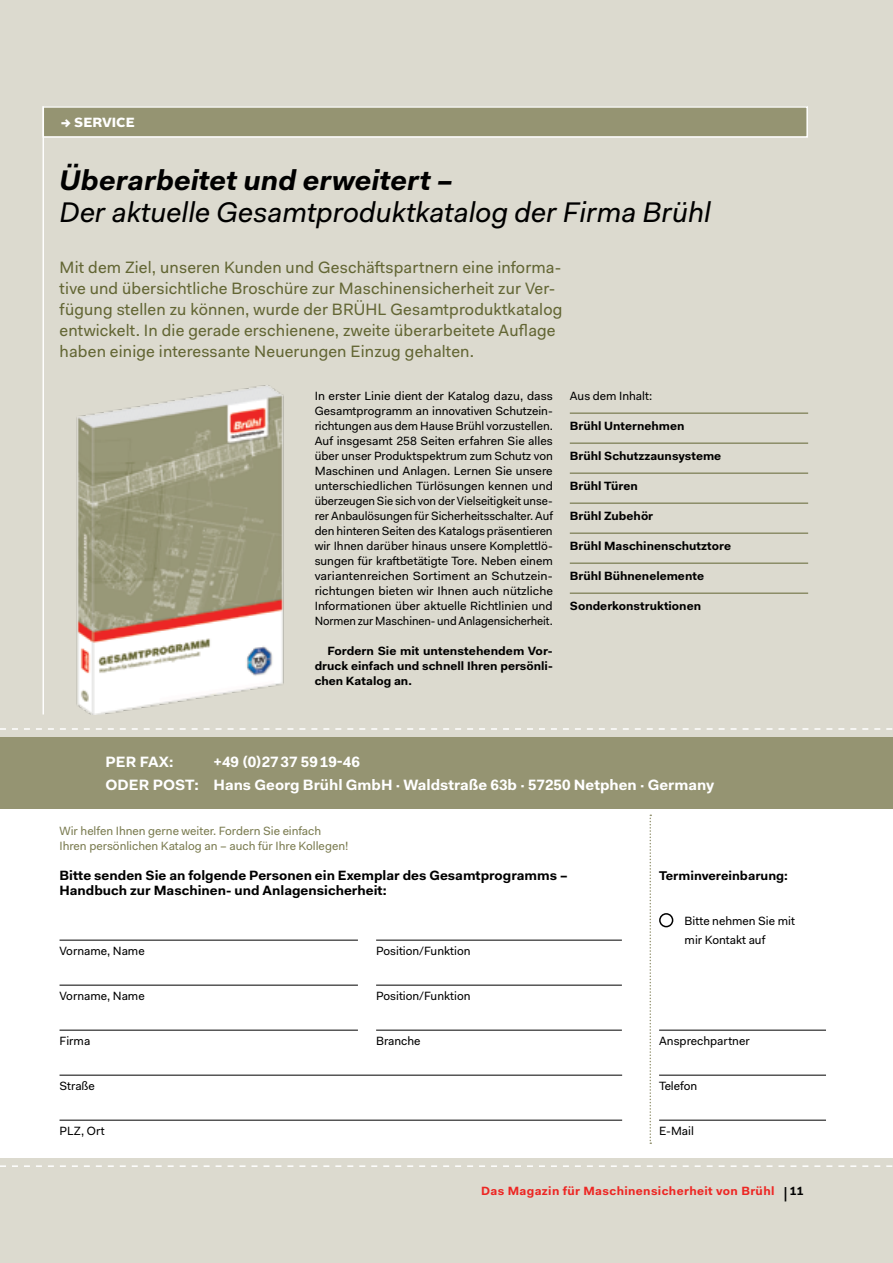
<style>
.page{position:relative;width:893px;height:1263px;background:#dcdacf}
.page>*{position:absolute;margin:0;border:0;box-sizing:border-box;transform-origin:0 0}
.t1{font:italic 28.5px "Fakt Pro";color:#000}
.t2{font:italic 700 28.5px "Fakt Pro";color:#000}
.t3{font:16.5px/21px "Fakt Pro";letter-spacing:.01em;color:#636634}
.t4{font:700 15px "Fakt Pro";color:#fff}
.t5{font:700 13.5px/15px "Fakt Pro";color:#000}
.t6{font:900 13.5px "Fakt Pro";color:#fff}
.t7{font:700 12.75px "Fakt Pro";color:#000}
.t8{font:12px/15px "Fakt Pro";color:#000;text-align:justify}
.t9{font:700 12px/15px "Fakt Pro";color:#000;text-align:justify}
.t10{font:12px/15px "Fakt Pro";color:#7b7c51}
.t11{font:700 12px "Fakt Pro";letter-spacing:.03em;color:#ed2623}
.s1{font-size:15px}
.s2{font-size:14.4px;color:#000}
.s3{color:#000}
</style>
<div class="page">
<div style="left:43px;top:107px;width:764px;height:30px;background:#959472"></div>
<div style="left:43px;top:106px;width:765px;height:32px;border:2px solid #fff"></div>
<hr style="left:43px;top:106px;width:1px;height:608px;background:#fff">
<svg style="left:0;top:728px;width:892px;height:2px"></svg>
<svg style="left:0;top:1165px;width:893px;height:2px"></svg>
<img style="left:76px;top:385px;width:208px;height:329px">
<hr style="left:570px;top:413px;width:238px;height:1px;background:#636634">
<hr style="left:570px;top:443px;width:238px;height:1px;background:#636634">
<hr style="left:570px;top:473px;width:238px;height:1px;background:#636634">
<hr style="left:570px;top:503px;width:238px;height:1px;background:#636634">
<hr style="left:570px;top:533px;width:238px;height:1px;background:#636634">
<hr style="left:570px;top:563px;width:238px;height:1px;background:#636634">
<hr style="left:570px;top:593px;width:238px;height:1px;background:#636634">
<div style="left:1px;top:738px;width:892px;height:420px;background:#fff"></div>
<div style="left:0;top:738px;width:893px;height:71px;background:#959472"></div>
<hr style="left:60px;top:940px;width:298px;height:1px;background:#000">
<hr style="left:376px;top:940px;width:246px;height:1px;background:#000">
<hr style="left:659px;top:1030px;width:167px;height:1px;background:#000">
<hr style="left:659px;top:1075px;width:167px;height:1px;background:#000">
<hr style="left:659px;top:1120px;width:167px;height:1px;background:#000">
<hr style="left:60px;top:985px;width:298px;height:1px;background:#000">
<hr style="left:376px;top:985px;width:246px;height:1px;background:#000">
<hr style="left:60px;top:1030px;width:298px;height:1px;background:#000">
<hr style="left:376px;top:1030px;width:246px;height:1px;background:#000">
<hr style="left:60px;top:1120px;width:562px;height:1px;background:#000">
<hr style="left:60px;top:1075px;width:562px;height:1px;background:#000">
<svg style="left:649px;top:814px;width:2px;height:330px"></svg>
<div style="left:659px;top:913px;width:14px;height:14px;border:2px solid #000;border-radius:50%"></div>
<p class="t6" style="left:61px;top:113px;width:75px"><span class="s1">→</span> SERVICE</p>
<h1 class="t2" style="left:60px;top:161px;width:395px">Überarbeitet und erweitert –</h1>
<h1 class="t1" style="left:60px;top:193px;width:653px">Der aktuelle Gesamtproduktkatalog der Firma Brühl</h1>
<p class="t3" style="left:60px;top:257px;width:504px">Mit dem Ziel, unseren Kunden und Geschäftspartnern eine informa&shy;tive und übersichtliche Broschüre zur Maschinensicherheit zur Ver&shy;fügung stellen zu können, wurde der BRÜHL Gesamtproduktkatalog entwickelt. In die gerade erschienene, zweite überarbeitete Auflage haben einige interessante Neuerungen Einzug gehalten.</p>
<p class="t8" style="left:315px;top:389px;width:240px">In erster Linie dient der Katalog dazu, dass Gesamtprogramm an innovativen Schutzein&shy;richtungen aus dem Hause Brühl vorzustellen.<br>Auf insgesamt 258 Seiten erfahren Sie alles über unser Produktspektrum zum Schutz von Maschinen und Anlagen. Lernen Sie unsere unterschiedlichen Türlösungen kennen und überzeugen Sie sich von der Vielseitigkeit unse&shy;rer Anbaulösungen für Sicherheitsschalter. Auf den hinteren Seiten des Katalogs präsentieren wir Ihnen darüber hinaus unsere Komplettlö&shy;sungen für kraftbetätigte Tore. Neben einem variantenreichen Sortiment an Schutzein&shy;richtungen bieten wir Ihnen auch nützliche Informationen über aktuelle Richtlinien und Normen zur Maschinen- und Anlagensicherheit.</p>
<p class="t9" style="left:315px;top:644px;width:240px;text-indent:13px">Fordern Sie mit untenstehendem Vor&shy;druck einfach und schnell Ihren persönli&shy;chen Katalog an.</p>
<p class="t8" style="left:570px;top:389px;width:84px">Aus dem Inhalt:</p>
<p class="t9" style="left:570px;top:419px;width:116px">Brühl Unternehmen</p>
<p class="t9" style="left:570px;top:449px;width:153px">Brühl Schutzzaunsysteme</p>
<p class="t9" style="left:570px;top:479px;width:70px">Brühl Türen</p>
<p class="t9" style="left:570px;top:509px;width:85px">Brühl Zubehör</p>
<p class="t9" style="left:570px;top:539px;width:163px">Brühl Maschinenschutztore</p>
<p class="t9" style="left:570px;top:569px;width:136px">Brühl Bühnenelemente</p>
<p class="t9" style="left:570px;top:599px;width:133px">Sonderkonstruktionen</p>
<p class="t4" style="left:106px;top:752px;width:70px">Per Fax:</p>
<p class="t4" style="left:214px;top:752px;width:148px">+49 (0)2737 5919-46</p>
<p class="t4" style="left:106px;top:774px;width:24px">oder</p>
<p class="t4" style="left:153px;top:774px;width:563px">Post: Hans Georg Brühl GmbH · Waldstraße 63b · 57250 Netphen · Germany</p>
<p class="t10" style="left:60px;top:824px;width:290px">Wir helfen Ihnen gerne weiter. Fordern Sie einfach<br>Ihren persönlichen Katalog an – auch für Ihre Kollegen!</p>
<p class="t5" style="left:60px;top:868px;width:510px">Bitte senden Sie an folgende Personen ein Exemplar des Gesamtprogramms –<br>Handbuch zur Maschinen- und Anlagensicherheit:</p>
<p class="t7" style="left:659px;top:867px;width:130px">Terminvereinbarung:</p>
<p class="t8" style="left:60px;top:944px;width:87px">Vorname, Name</p>
<p class="t8" style="left:376px;top:944px;width:96px">Position/Funktion</p>
<p class="t8" style="left:60px;top:989px;width:87px">Vorname, Name</p>
<p class="t8" style="left:376px;top:989px;width:96px">Position/Funktion</p>
<p class="t8" style="left:60px;top:1034px;width:32px">Firma</p>
<p class="t8" style="left:376px;top:1034px;width:46px">Branche</p>
<p class="t8" style="left:60px;top:1079px;width:37px">Straße</p>
<p class="t8" style="left:60px;top:1124px;width:47px">PLZ, Ort</p>
<p class="t8" style="left:685px;top:911px;width:112px;line-height:19.5px">Bitte nehmen Sie mit mir Kontakt auf</p>
<p class="t8" style="left:659px;top:1034px;width:92px">Ansprechpartner</p>
<p class="t8" style="left:659px;top:1079px;width:40px">Telefon</p>
<p class="t8" style="left:659px;top:1124px;width:36px">E-Mail</p>
<p class="t11" style="left:481px;top:1183px;width:324px">Das Magazin für Maschinensicherheit von Brühl <span class="s2">|</span> <span class="s3">11</span></p>
</div>
